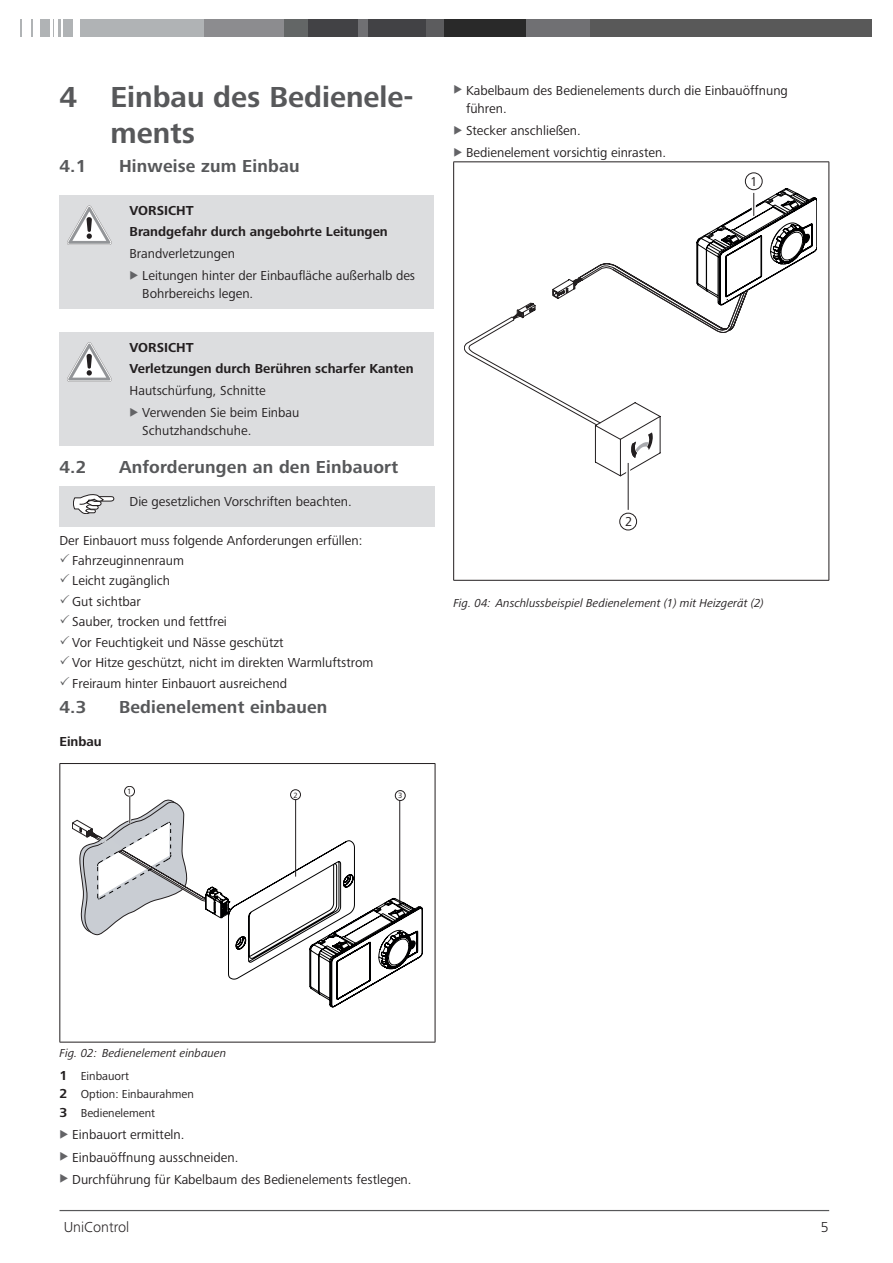
<style>
.page{position:relative;width:893px;height:1263px;background:#fff}
.page>*{position:absolute;margin:0;border:0;box-sizing:border-box;transform-origin:0 0}
.t1{font:700 30px/36px "Frutiger Next LTW1 G";color:#57585a}
.t2{font:700 18px "Frutiger Next LTW1 G";letter-spacing:.01em;color:#57585a}
.t3{font:300 15px "Frutiger Next LTW1 G";color:#231f20}
.t4{font:13.5px/22.2px "Frutiger Next LTW1 G";color:#231f20}
.t5{font:700 13.5px/20.4px "Frutiger Next LTW1 G";color:#231f20}
.t6{font:13.35px "Frutiger Next LTW1 G";color:#231f20}
.t7{font:italic 12px/23px "Frutiger Next LTW1 G";color:#231f20}
.t8{font:12px/18.6px "Frutiger Next LTW1 G";color:#231f20}
.t9{font:7.95px "Frutiger Next LTW1 G";color:#231f20}
.s1{color:#57585a}
.s2{font-weight:700;font-style:normal;font-size:13.5px}
.s3{font-style:normal}
.s4{font-weight:700;font-size:13.5px}
</style>
<div class="page">
<div style="left:21px;top:20px;width:183px;height:17px;background:#b0b3b5"></div>
<div style="left:204px;top:20px;width:80px;height:17px;background:#8c8c8f"></div>
<div style="left:284px;top:20px;width:24px;height:17px;background:#636666"></div>
<div style="left:308px;top:20px;width:50px;height:17px;background:#424245"></div>
<div style="left:358px;top:20px;width:10px;height:17px;background:#707073"></div>
<div style="left:368px;top:20px;width:58px;height:17px;background:#424245"></div>
<div style="left:426px;top:20px;width:18px;height:17px;background:#5c5c5e"></div>
<div style="left:444px;top:20px;width:82px;height:17px;background:#292929"></div>
<div style="left:526px;top:20px;width:64px;height:17px;background:#707073"></div>
<div style="left:590px;top:20px;width:282px;height:17px;background:#595959"></div>
<div style="left:22px;top:17px;width:6px;height:21px;background:#fff"></div>
<hr style="left:28px;top:17px;width:3px;height:21px;background:#fff">
<div style="left:33px;top:17px;width:6px;height:21px;background:#fff"></div>
<hr style="left:50px;top:17px;width:3px;height:21px;background:#fff">
<hr style="left:54px;top:17px;width:3px;height:21px;background:#fff">
<svg style="left:61px;top:20px;width:1px;height:17px"></svg>
<div style="left:74px;top:17px;width:6px;height:21px;background:#fff"></div>
<hr style="left:60px;top:1210px;width:769px;height:1px;background:#57585a">
<div style="left:60px;top:195px;width:59px;height:114px;background:#dcdddf"></div>
<div style="left:119px;top:195px;width:315px;height:114px;background:#dcdddf"></div>
<svg style="left:67px;top:206px;width:45px;height:39px"></svg>
<div style="left:60px;top:332px;width:59px;height:114px;background:#dcdddf"></div>
<div style="left:119px;top:332px;width:315px;height:114px;background:#dcdddf"></div>
<svg style="left:67px;top:342px;width:45px;height:40px"></svg>
<div style="left:60px;top:486px;width:59px;height:41px;background:#dcdddf"></div>
<div style="left:119px;top:486px;width:315px;height:41px;background:#dcdddf"></div>
<svg style="left:73px;top:494px;width:41px;height:20px"></svg>
<hr style="left:60px;top:763px;width:375px;height:1px;background:#231f20">
<hr style="left:60px;top:764px;width:1px;height:278px;background:#231f20">
<hr style="left:435px;top:764px;width:1px;height:278px;background:#231f20">
<hr style="left:60px;top:1042px;width:375px;height:1px;background:#231f20">
<svg style="left:72px;top:786px;width:350px;height:221px"></svg>
<hr style="left:453px;top:162px;width:376px;height:1px;background:#231f20">
<hr style="left:453px;top:162px;width:1px;height:418px;background:#231f20">
<hr style="left:829px;top:162px;width:1px;height:418px;background:#231f20">
<hr style="left:453px;top:580px;width:376px;height:1px;background:#231f20">
<div style="left:745px;top:173px;width:17px;height:17px;border:1px solid #231f20;border-radius:50%"></div>
<div style="left:619px;top:513px;width:18px;height:17px;border:1px solid #231f20;border-radius:50%"></div>
<svg style="left:627px;top:476px;width:1px;height:34px"></svg>
<hr style="left:628px;top:463px;width:1px;height:47px;background:#231f20">
<svg style="left:464px;top:188px;width:353px;height:288px"></svg>
<h1 class="t1" style="left:111px;top:80px;width:304px;text-indent:-51px">4 Einbau des Bedienele&shy;ments</h1>
<h2 class="t2" style="left:60px;top:156px;width:28px">4.1</h2>
<h2 class="t2" style="left:119px;top:156px;width:182px">Hinweise zum Einbau</h2>
<p class="t5" style="left:130px;top:201px;width:260px">VORSICHT<br>Brandgefahr durch angebohrte Leitungen</p>
<p class="t4" style="left:142px;top:243px;width:274px;text-indent:-13px">Brandverletzungen<br>Leitungen hinter der Einbaufläche außerhalb des</p>
<p class="t4" style="left:142px;top:283px;width:112px">Bohrbereichs legen.</p>
<p class="t5" style="left:130px;top:338px;width:286px">VORSICHT<br>Verletzungen durch Berühren scharfer Kanten</p>
<p class="t4" style="left:142px;top:380px;width:159px;text-indent:-13px">Hautschürfung, Schnitte<br>Verwenden Sie beim Einbau</p>
<p class="t4" style="left:142px;top:420px;width:110px">Schutzhandschuhe.</p>
<h2 class="t2" style="left:60px;top:457px;width:28px">4.2</h2>
<h2 class="t2" style="left:119px;top:457px;width:281px">Anforderungen an den Einbauort</h2>
<p class="t4" style="left:130px;top:491px;width:224px">Die gesetzlichen Vorschriften beachten.</p>
<p class="t4" style="left:60px;top:529px;width:304px">Der Einbauort muss folgende Anforderungen erfüllen:</p>
<p class="t4" style="left:60px;top:550px;width:126px"><span class="s1">✓</span> Fahrzeuginnenraum</p>
<p class="t4" style="left:60px;top:570px;width:112px"><span class="s1">✓</span> Leicht zugänglich</p>
<p class="t4" style="left:60px;top:591px;width:83px"><span class="s1">✓</span> Gut sichtbar</p>
<p class="t4" style="left:60px;top:611px;width:169px"><span class="s1">✓</span> Sauber, trocken und fettfrei</p>
<p class="t4" style="left:60px;top:632px;width:226px"><span class="s1">✓</span> Vor Feuchtigkeit und Nässe geschützt</p>
<p class="t4" style="left:60px;top:652px;width:315px"><span class="s1">✓</span> Vor Hitze geschützt, nicht im direkten Warmluftstrom</p>
<p class="t4" style="left:60px;top:673px;width:229px"><span class="s1">✓</span> Freiraum hinter Einbauort ausreichend</p>
<h2 class="t2" style="left:60px;top:697px;width:28px">4.3</h2>
<h2 class="t2" style="left:119px;top:697px;width:210px">Bedienelement einbauen</h2>
<p class="t5" style="left:60px;top:732px;width:44px">Einbau</p>
<p class="t9" style="left:127px;top:787px;width:6px">1</p>
<p class="t9" style="left:293px;top:790px;width:6px">2</p>
<p class="t9" style="left:398px;top:791px;width:6px">3</p>
<p class="t4" style="left:466px;top:82px;width:323px;line-height:18px">Kabelbaum des Bedienelements durch die Einbauöffnung führen.</p>
<p class="t4" style="left:466px;top:120px;width:202px">Stecker anschließen.<br>Bedienelement vorsichtig einrasten.</p>
<p class="t6" style="left:750px;top:174px;width:9px">1</p>
<p class="t6" style="left:625px;top:514px;width:9px">2</p>
<p class="t7" style="left:453px;top:592px;width:312px">Fig. 04: Anschlussbeispiel Bedienelement (1) mit Heizgerät (2)</p>
<p class="t7" style="left:60px;top:1042px;width:168px">Fig. 02: Bedienelement einbauen<br><span class="s2">1</span> <span class="s3">Einbauort</span></p>
<p class="t8" style="left:60px;top:1085px;width:136px"><span class="s4">2</span> Option: Einbaurahmen<br><span class="s4">3</span> Bedienelement</p>
<p class="t4" style="left:72px;top:1124px;width:341px">Einbauort ermitteln.<br>Einbauöffnung ausschneiden.<br>Durchführung für Kabelbaum des Bedienelements festlegen.</p>
<p class="t3" style="left:64px;top:1218px;width:67px">UniControl</p>
<p class="t3" style="left:821px;top:1218px;width:9px">5</p>
</div>
